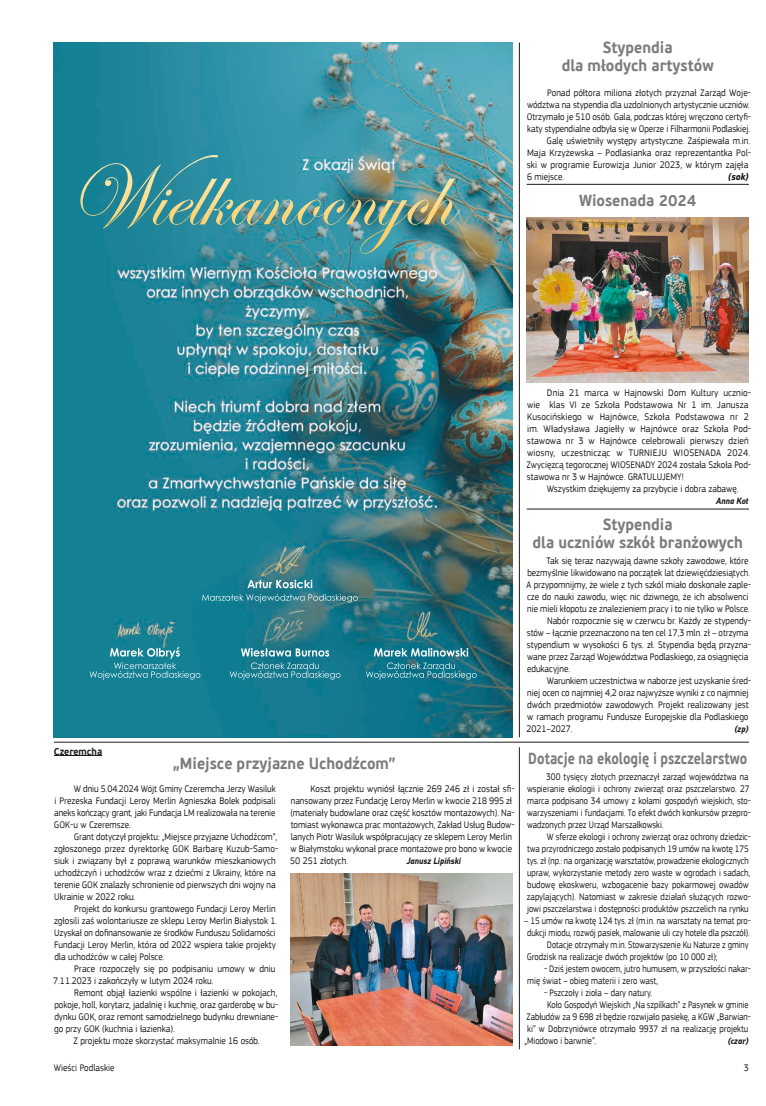
<style>
.page{position:relative;width:766px;height:1106px;background:#fff}
.page>*{position:absolute;margin:0;border:0;box-sizing:border-box;transform-origin:0 0}
.t1{font:700 16px/18px "PF Beau Sans Pro";color:#7c7c7c;text-align:center;scale:.9 1}
.t2{font:700 16px "PF Beau Sans Pro";color:#7c7c7c;scale:.79 1}
.t3{font:10px/12px "PF Square Sans Pro";color:#1d1d1b;scale:.9 1}
.t4{font:10px/12px "PF Square Sans Pro";color:#1d1d1b;scale:.85 1}
.t5{font:10px/12px "PF Square Sans Pro";color:#1d1d1b;text-align:justify;scale:.89 1}
.t6{font:10px/12px "PF Square Sans Pro";color:#1d1d1b;scale:.92 1}
.t7{font:10px "PF Square Sans Pro";color:#1d1d1b;scale:.84 1}
.t8{font:10px "PF Square Sans Pro";color:#1d1d1b;scale:.91 1}
.t9{font:10px "PF Square Sans Pro";color:#1d1d1b;scale:.86 1}
.t10{font:700 10px "PF Beau Sans Pro";color:#1d1d1b;scale:.9 1}
.t11{font:italic 700 10px "PF Square Sans Pro";color:#1d1d1b;scale:.9 1}
.t12{font:italic 700 9px "PF Din Text Pro";color:#1d1d1b;scale:.9 1}
</style>
<div class="page">
<img style="left:54px;top:42px;width:458px;height:695px">
<hr style="left:54px;top:742px;width:694px;height:1px;background:#1d1d1b">
<hr style="left:519px;top:43px;width:1px;height:694px;background:#1d1d1b">
<hr style="left:526px;top:184px;width:222px;height:1px;background:#1d1d1b">
<img style="left:526px;top:217px;width:222px;height:166px">
<hr style="left:526px;top:509px;width:222px;height:1px;background:#1d1d1b">
<hr style="left:54px;top:755px;width:48px;height:1px;background:#1d1d1b">
<hr style="left:519px;top:747px;width:1px;height:302px;background:#1d1d1b">
<img style="left:290px;top:873px;width:222px;height:172px">
<h1 class="t1" style="left:561px;top:39px;width:170px">Stypendia<br>dla młodych artystów</h1>
<p class="t8" style="left:547px;top:87px;width:226px">Ponad półtora miliona złotych przyznał Zarząd Woje-</p>
<p class="t5" style="left:527px;top:99px;width:252px">wództwa na stypendia dla uzdolnionych artystycznie uczniów.</p>
<p class="t5" style="left:526px;top:111px;width:253px">Otrzymało je 510 osób. Gala, podczas której wręczono certyfi-</p>
<p class="t5" style="left:527px;top:123px;width:252px">katy stypendialne odbyła się w Operze i Filharmonii Podlaskiej.</p>
<p class="t3" style="left:546px;top:135px;width:227px">Galę uświetniły występy artystyczne. Zaśpiewała m.in.</p>
<p class="t6" style="left:527px;top:147px;width:245px">Maja Krzyżewska – Podlasianka oraz reprezentantka Pol-</p>
<p class="t6" style="left:526px;top:159px;width:242px">ski w programie Eurowizja Junior 2023, w którym zajęła</p>
<p class="t3" style="left:527px;top:171px;width:43px">6 miejsce.</p>
<p class="t11" style="left:728px;top:171px;width:24px">(sok)</p>
<h1 class="t1" style="left:579px;top:192px;width:131px">Wiosenada 2024</h1>
<p class="t6" style="left:526px;top:387px;width:245px;text-indent:20px">Dnia 21 marca w Hajnowski Dom Kultury ucznio&shy;wie klas VI ze Szkoła Podstawowa Nr 1 im. Janusza Kusocińskiego w Hajnówce, Szkoła Podstawowa nr 2 im. Władysława Jagiełły w Hajnówce oraz Szkoła Pod&shy;stawowa nr 3 w Hajnówce celebrowali pierwszy dzień wiosny, uczestnicząc w TURNIEJU WIOSENADA 2024.<br>Zwycięzcą tegorocznej WIOSENADY 2024 została Szkoła Pod&shy;stawowa nr 3 w Hajnówce. GRATULUJEMY!</p>
<p class="t3" style="left:546px;top:483px;width:214px">Wszystkim dziękujemy za przybycie i dobra zabawę.</p>
<p class="t12" style="left:715px;top:495px;width:38px">Anna Kot</p>
<h1 class="t1" style="left:532px;top:515px;width:235px">Stypendia<br>dla uczniów szkół branżowych</h1>
<p class="t10" style="left:54px;top:745px;width:55px">Czeremcha</p>
<h1 class="t1" style="left:173px;top:755px;width:249px">„Miejsce przyjazne Uchodźcom”</h1>
<p class="t5" style="left:54px;top:783px;width:251px;text-indent:20px">W dniu 5.04.2024 Wójt Gminy Czeremcha Jerzy Wasiluk i Prezeska Fundacji Leroy Merlin Agnieszka Bolek podpisali aneks kończący grant, jaki Fundacja LM realizowała na terenie GOK-u w Czeremsze.</p>
<p class="t5" style="left:54px;top:831px;width:253px;text-align:left;text-indent:20px">Grant dotyczył projektu: „Miejsce przyjazne Uchodźcom”, zgłoszonego przez dyrektorkę GOK Barbarę Kuzub-Samo&shy;siuk i związany był z poprawą warunków mieszkaniowych uchodźczyń i uchodźców wraz z dziećmi z Ukrainy, które na terenie GOK znalazły schronienie od pierwszych dni wojny na Ukrainie w 2022 roku.</p>
<p class="t3" style="left:54px;top:903px;width:249px;text-indent:20px">Projekt do konkursu grantowego Fundacji Leroy Merlin zgłosili zaś wolontariusze ze sklepu Leroy Merlin Białystok 1.<br>Uzyskał on dofinansowanie ze środków Funduszu Solidarności Fundacji Leroy Merlin, która od 2022 wspiera takie projekty dla uchodźców w całej Polsce.</p>
<p class="t6" style="left:53px;top:963px;width:243px;text-indent:21px">Prace rozpoczęły się po podpisaniu umowy w dniu<br>7.11.2023 i zakończyły w lutym 2024 roku.</p>
<p class="t8" style="left:74px;top:987px;width:225px">Remont objął łazienki wspólne i łazienki w pokojach,</p>
<p class="t3" style="left:54px;top:999px;width:250px">pokoje, holl, korytarz, jadalnię i kuchnię, oraz garderobę w bu-</p>
<p class="t3" style="left:54px;top:1011px;width:250px">dynku GOK, oraz remont samodzielnego budynku drewniane-</p>
<p class="t3" style="left:54px;top:1023px;width:135px">go przy GOK (kuchnia i łazienka).</p>
<p class="t3" style="left:74px;top:1035px;width:208px">Z projektu może skorzystać maksymalnie 16 osób.</p>
<p class="t3" style="left:290px;top:783px;width:251px;text-indent:20px">Koszt projektu wyniósł łącznie 269 246 zł i został sfi&shy;nansowany przez Fundację Leroy Merlin w kwocie 218 995 zł (materiały budowlane oraz część kosztów montażowych). Na&shy;tomiast wykonawca prac montażowych, Zakład Usług Budow&shy;lanych Piotr Wasiluk współpracujący ze sklepem Leroy Merlin w Białymstoku wykonał prace montażowe pro bono w kwocie 50 251 złotych.</p>
<p class="t12" style="left:406px;top:855px;width:62px">Janusz Lipiński</p>
<p class="t3" style="left:546px;top:555px;width:226px">Tak się teraz nazywają dawne szkoły zawodowe, które</p>
<p class="t3" style="left:527px;top:567px;width:249px">bezmyślnie likwidowano na początek lat dziewięćdziesiątych.</p>
<p class="t3" style="left:526px;top:579px;width:251px">A przypomnijmy, że wiele z tych szkól miało doskonałe zaple-</p>
<p class="t3" style="left:527px;top:591px;width:247px">cze do nauki zawodu, więc nic dziwnego, że ich absolwenci</p>
<p class="t5" style="left:527px;top:603px;width:251px">nie mieli kłopotu ze znalezieniem pracy i to nie tylko w Polsce.</p>
<p class="t3" style="left:547px;top:615px;width:228px">Nabór rozpocznie się w czerwcu br. Każdy ze stypendy-</p>
<p class="t5" style="left:526px;top:627px;width:250px">stów – łącznie przeznaczono na ten cel 17,3 mln. zł – otrzyma</p>
<p class="t3" style="left:526px;top:639px;width:250px">stypendium w wysokości 6 tys. zł. Stypendia będą przyzna-</p>
<p class="t5" style="left:527px;top:651px;width:250px">wane przez Zarząd Województwa Podlaskiego, za osiągnięcia</p>
<p class="t3" style="left:527px;top:663px;width:49px">edukacyjne.</p>
<p class="t5" style="left:546px;top:675px;width:231px">Warunkiem uczestnictwa w naborze jest uzyskanie śred-</p>
<p class="t5" style="left:527px;top:687px;width:250px">niej ocen co najmniej 4,2 oraz najwyższe wyniki z co najmniej</p>
<p class="t3" style="left:527px;top:699px;width:247px">dwóch przedmiotów zawodowych. Projekt realizowany jest</p>
<p class="t3" style="left:527px;top:711px;width:247px">w ramach programu Fundusze Europejskie dla Podlaskiego</p>
<p class="t3" style="left:526px;top:723px;width:53px">2021–2027.</p>
<p class="t12" style="left:734px;top:723px;width:17px">(zp)</p>
<h1 class="t2" style="left:528px;top:748px;width:279px">Dotacje na ekologię i pszczelarstwo</h1>
<p class="t4" style="left:527px;top:771px;width:265px;text-indent:19px">300 tysięcy złotych przeznaczył zarząd województwa na wspieranie ekologii i ochrony zwierząt oraz pszczelarstwo. 27 marca podpisano 34 umowy z kołami gospodyń wiejskich, sto&shy;warzyszeniami i fundacjami. To efekt dwóch konkursów przepro&shy;wadzonych przez Urząd Marszałkowski.</p>
<p class="t4" style="left:526px;top:831px;width:265px;text-indent:20px">W sferze ekologii i ochrony zwierząt oraz ochrony dziedzic&shy;twa przyrodniczego zostało podpisanych 19 umów na kwotę 175 tys. zł (np.: na organizację warsztatów, prowadzenie ekologicznych upraw, wykorzystanie metody zero waste w ogrodach i sadach, budowę ekoskweru, wzbogacenie bazy pokarmowej owadów zapylających). Natomiast w zakresie działań służących rozwo&shy;jowi pszczelarstwa i dostępności produktów pszczelich na rynku</p>
<p class="t4" style="left:524px;top:915px;width:268px">– 15 umów na kwotę 124 tys. zł (m.in. na warsztaty na temat pro-</p>
<p class="t7" style="left:527px;top:927px;width:266px">dukcji miodu, rozwój pasiek, malowanie uli czy hotele dla pszczół).</p>
<p class="t7" style="left:546px;top:939px;width:241px">Dotacje otrzymały m.in. Stowarzyszenie Ku Naturze z gminy</p>
<p class="t4" style="left:526px;top:951px;width:226px">Grodzisk na realizacje dwóch projektów (po 10 000 zł);</p>
<p class="t4" style="left:527px;top:963px;width:265px;text-indent:17px">- Dziś jestem owocem, jutro humusem, w przyszłości nakar&shy;mię świat – obieg materii i zero wast,</p>
<p class="t4" style="left:544px;top:987px;width:129px">- Pszczoły i zioła – dary natury.</p>
<p class="t7" style="left:547px;top:999px;width:241px">Koło Gospodyń Wiejskich „Na szpilkach” z Pasynek w gminie</p>
<p class="t4" style="left:526px;top:1011px;width:265px">Zabłudów za 9 698 zł będzie rozwijało pasiekę, a KGW „Barwian-</p>
<p class="t9" style="left:527px;top:1023px;width:258px">ki” w Dobrzyniówce otrzymało 9937 zł na realizację projektu</p>
<p class="t4" style="left:524px;top:1035px;width:86px">„Miodowo i barwnie”.</p>
<p class="t12" style="left:727px;top:1035px;width:25px">(czar)</p>
<p class="t3" style="left:54px;top:1062px;width:69px">Wieści Podlaskie</p>
<p class="t3" style="left:743px;top:1062px;width:7px">3</p>
</div>
